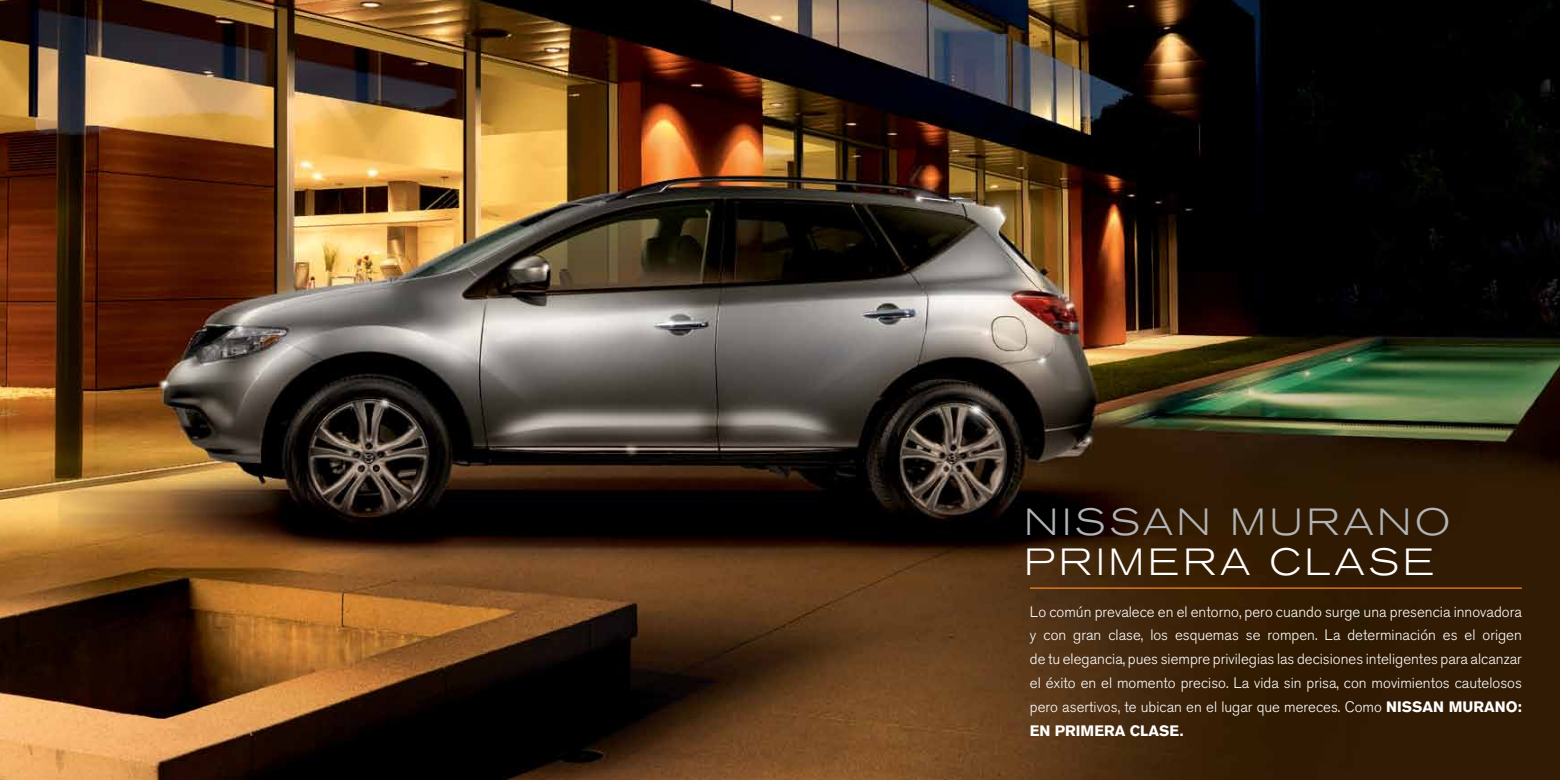
<style>
.page{position:relative;width:1560px;height:780px;background:#fff}
.page>*{position:absolute;margin:0;border:0;box-sizing:border-box;transform-origin:0 0}
.t1{font:300 expanded 37.5px "Akzidenz Grotesk BQ";letter-spacing:.11em;color:#fff}
.t2{font:300 expanded 37.5px "Akzidenz Grotesk BQ";letter-spacing:.11em;color:#b1b4b6}
.t3{font:300 15px/23.8px "Akzidenz Grotesk BQ";color:#fff;text-align:justify}
.s1{font-weight:700}
</style>
<div class="page">
<img style="left:0;top:0;width:1559px;height:780px">
<hr style="left:1029px;top:587px;width:492px;height:1px;background:#f6861f">
<h1 class="t2" style="left:1024px;top:501px;width:426px">NISSAN MURANO</h1>
<h1 class="t1" style="left:1024px;top:540px;width:411px">PRIMERA CLASE</h1>
<p class="t3" style="left:1029px;top:600px;width:493px">Lo común prevalece en el entorno, pero cuando surge una presencia innovadora y con gran clase, los esquemas se rompen. La determinación es el origen de tu elegancia, pues siempre privilegias las decisiones inteligentes para alcanzar el éxito en el momento preciso. La vida sin prisa, con movimientos cautelosos pero asertivos, te ubican en el lugar que mereces. Como <span class="s1">NISSAN MURANO:<br>EN PRIMERA CLASE.</span></p>
</div>
